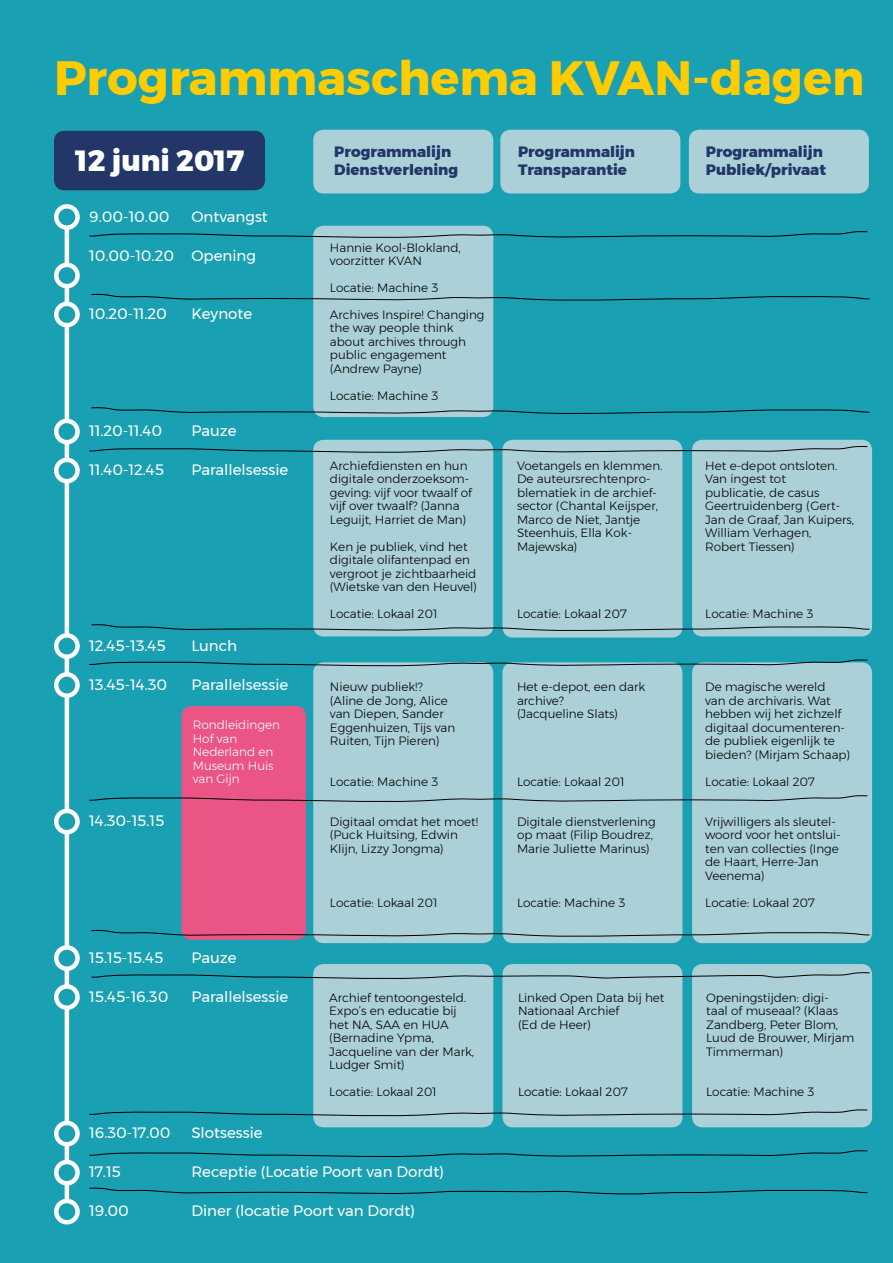
<style>
.page{position:relative;width:893px;height:1263px;background:#1aa0b3}
.page>*{position:absolute;margin:0;border:0;box-sizing:border-box;transform-origin:0 0}
.t1{font:700 48px "Montserrat";color:#fc0}
.t2{font:800 29.1px "Montserrat";color:#fff}
.t3{font:15px "Montserrat";color:#fff}
.t4{font:800 15px/18px "Montserrat";color:#223668}
.t5{font:300 12px/13.5px "Montserrat";color:#000}
.t6{font:300 12px/13.5px "Montserrat";color:#fff}
</style>
<div class="page">
<div style="left:181px;top:706px;width:125px;height:234px;background:#ea5585;border-radius:10px"></div>
<div style="left:313px;top:226px;width:180px;height:191px;background:#acd0d8;border-radius:10px"></div>
<div style="left:313px;top:130px;width:180px;height:63px;background:#acd0d8;border-radius:10px"></div>
<div style="left:500px;top:130px;width:180px;height:63px;background:#acd0d8;border-radius:10px"></div>
<div style="left:689px;top:130px;width:180px;height:63px;background:#acd0d8;border-radius:10px"></div>
<div style="left:313px;top:440px;width:180px;height:196px;background:#acd0d8;border-radius:10px"></div>
<div style="left:313px;top:662px;width:180px;height:281px;background:#acd0d8;border-radius:10px"></div>
<div style="left:313px;top:964px;width:180px;height:163px;background:#acd0d8;border-radius:10px"></div>
<div style="left:502px;top:440px;width:180px;height:197px;background:#acd0d8;border-radius:10px"></div>
<div style="left:502px;top:662px;width:180px;height:281px;background:#acd0d8;border-radius:10px"></div>
<div style="left:502px;top:964px;width:180px;height:163px;background:#acd0d8;border-radius:10px"></div>
<div style="left:692px;top:964px;width:180px;height:163px;background:#acd0d8;border-radius:10px"></div>
<div style="left:692px;top:440px;width:180px;height:196px;background:#acd0d8;border-radius:10px"></div>
<div style="left:692px;top:662px;width:180px;height:281px;background:#acd0d8;border-radius:10px"></div>
<div style="left:54px;top:131px;width:211px;height:59px;background:#223668;border-radius:10px"></div>
<hr style="left:65px;top:227px;width:4px;height:982px;background:#fff">
<svg style="left:89px;top:231px;width:779px;height:8px"></svg>
<svg style="left:89px;top:446px;width:779px;height:8px"></svg>
<svg style="left:89px;top:659px;width:779px;height:8px"></svg>
<svg style="left:91px;top:972px;width:779px;height:8px"></svg>
<svg style="left:89px;top:1150px;width:779px;height:7px"></svg>
<svg style="left:89px;top:1109px;width:779px;height:8px"></svg>
<svg style="left:89px;top:795px;width:779px;height:8px"></svg>
<svg style="left:91px;top:293px;width:779px;height:9px"></svg>
<svg style="left:91px;top:407px;width:779px;height:8px"></svg>
<svg style="left:91px;top:929px;width:779px;height:9px"></svg>
<svg style="left:89px;top:1187px;width:779px;height:8px"></svg>
<svg style="left:91px;top:624px;width:779px;height:8px"></svg>
<svg style="left:56px;top:460px;width:22px;height:21px"></svg>
<div style="left:54px;top:458px;width:26px;height:25px;border:4px solid #fff;border-radius:50%"></div>
<svg style="left:56px;top:206px;width:22px;height:22px"></svg>
<div style="left:54px;top:204px;width:26px;height:26px;border:4px solid #fff;border-radius:50%"></div>
<svg style="left:56px;top:265px;width:22px;height:21px"></svg>
<div style="left:54px;top:263px;width:26px;height:25px;border:4px solid #fff;border-radius:50%"></div>
<svg style="left:56px;top:304px;width:22px;height:21px"></svg>
<div style="left:54px;top:302px;width:26px;height:25px;border:4px solid #fff;border-radius:50%"></div>
<svg style="left:56px;top:674px;width:22px;height:22px"></svg>
<div style="left:54px;top:672px;width:26px;height:26px;border:4px solid #fff;border-radius:50%"></div>
<svg style="left:56px;top:811px;width:22px;height:21px"></svg>
<div style="left:54px;top:809px;width:26px;height:25px;border:4px solid #fff;border-radius:50%"></div>
<svg style="left:56px;top:947px;width:22px;height:22px"></svg>
<div style="left:54px;top:945px;width:26px;height:26px;border:4px solid #fff;border-radius:50%"></div>
<svg style="left:56px;top:986px;width:22px;height:22px"></svg>
<div style="left:54px;top:984px;width:26px;height:26px;border:4px solid #fff;border-radius:50%"></div>
<svg style="left:56px;top:635px;width:22px;height:22px"></svg>
<div style="left:54px;top:633px;width:26px;height:26px;border:4px solid #fff;border-radius:50%"></div>
<svg style="left:56px;top:421px;width:22px;height:21px"></svg>
<div style="left:54px;top:419px;width:26px;height:25px;border:4px solid #fff;border-radius:50%"></div>
<svg style="left:56px;top:1162px;width:22px;height:21px"></svg>
<div style="left:54px;top:1160px;width:26px;height:25px;border:4px solid #fff;border-radius:50%"></div>
<svg style="left:56px;top:1201px;width:22px;height:21px"></svg>
<div style="left:54px;top:1199px;width:26px;height:25px;border:4px solid #fff;border-radius:50%"></div>
<svg style="left:56px;top:1123px;width:22px;height:21px"></svg>
<div style="left:54px;top:1121px;width:26px;height:25px;border:4px solid #fff;border-radius:50%"></div>
<h1 class="t1" style="left:54px;top:40px;width:812px">Programmaschema KVAN-dagen</h1>
<h2 class="t2" style="left:76px;top:137px;width:170px">12 juni 2017</h2>
<p class="t4" style="left:334px;top:143px;width:125px">Programmalijn<br>Dienstverlening</p>
<p class="t3" style="left:89px;top:205px;width:82px">9.00-10.00</p>
<p class="t3" style="left:191px;top:205px;width:78px">Ontvangst</p>
<p class="t3" style="left:89px;top:244px;width:168px">10.00-10.20 Opening</p>
<p class="t3" style="left:89px;top:302px;width:79px">10.20-11.20</p>
<p class="t3" style="left:191px;top:302px;width:62px">Keynote</p>
<p class="t3" style="left:89px;top:419px;width:74px">11.20-11.40</p>
<p class="t3" style="left:191px;top:419px;width:47px">Pauze</p>
<p class="t3" style="left:89px;top:458px;width:76px">11.40-12.45</p>
<p class="t3" style="left:191px;top:458px;width:98px">Parallelsessie</p>
<p class="t3" style="left:89px;top:634px;width:78px">12.45-13.45</p>
<p class="t3" style="left:191px;top:634px;width:47px">Lunch</p>
<p class="t3" style="left:89px;top:673px;width:79px">13.45-14.30</p>
<p class="t3" style="left:191px;top:673px;width:98px">Parallelsessie</p>
<p class="t3" style="left:89px;top:809px;width:77px">14.30-15.15</p>
<p class="t6" style="left:193px;top:718px;width:89px">Rondleidingen<br>Hof van<br>Nederland en<br>Museum Huis van Gijn</p>
<p class="t3" style="left:89px;top:946px;width:76px">15.15-15.45</p>
<p class="t3" style="left:191px;top:946px;width:47px">Pauze</p>
<p class="t3" style="left:89px;top:985px;width:81px">15.45-16.30</p>
<p class="t3" style="left:191px;top:985px;width:98px">Parallelsessie</p>
<p class="t5" style="left:330px;top:241px;width:132px">Hannie Kool-Blokland, voorzitter KVAN</p>
<p class="t5" style="left:330px;top:281px;width:110px">Locatie: Machine 3</p>
<p class="t5" style="left:330px;top:308px;width:156px">Archives Inspire! Changing the way people think about archives through public engagement (Andrew Payne)</p>
<p class="t5" style="left:330px;top:389px;width:110px">Locatie: Machine 3</p>
<p class="t5" style="left:330px;top:458px;width:144px">Archiefdiensten en hun digitale onderzoeksom&shy;geving: vijf voor twaalf of vijf over twaalf? (Janna<br>Leguijt, Harriet de Man)</p>
<p class="t5" style="left:330px;top:539px;width:148px">Ken je publiek, vind het digitale olifantenpad en vergroot je zichtbaarheid (Wietske van den Heuvel)</p>
<p class="t5" style="left:330px;top:607px;width:109px">Locatie: Lokaal 201</p>
<p class="t5" style="left:330px;top:680px;width:127px">Nieuw publiek!? (Aline de Jong, Alice van Diepen, Sander<br>Eggenhuizen, Tijs van<br>Ruiten, Tijn Pieren)</p>
<p class="t5" style="left:330px;top:774px;width:110px">Locatie: Machine 3</p>
<p class="t5" style="left:330px;top:814px;width:150px">Digitaal omdat het moet! (Puck Huitsing, Edwin<br>Klijn, Lizzy Jongma)</p>
<p class="t5" style="left:330px;top:895px;width:109px">Locatie: Lokaal 201</p>
<p class="t5" style="left:329px;top:991px;width:146px">Archief tentoongesteld.<br>Expo’s en educatie bij het NA, SAA en HUA (Bernadine Ypma,<br>Jacqueline van der Mark,<br>Ludger Smit)</p>
<p class="t5" style="left:329px;top:1085px;width:109px">Locatie: Lokaal 201</p>
<p class="t3" style="left:89px;top:1121px;width:83px">16.30-17.00</p>
<p class="t3" style="left:191px;top:1121px;width:73px">Slotsessie</p>
<p class="t3" style="left:89px;top:1160px;width:33px">17.15</p>
<p class="t3" style="left:191px;top:1160px;width:254px">Receptie (Locatie Poort van Dordt)</p>
<p class="t3" style="left:89px;top:1199px;width:41px">19.00</p>
<p class="t3" style="left:191px;top:1199px;width:225px">Diner (locatie Poort van Dordt)</p>
<p class="t4" style="left:518px;top:143px;width:118px">Programmalijn<br>Transparantie</p>
<p class="t4" style="left:706px;top:143px;width:122px">Programmalijn<br>Publiek/privaat</p>
<p class="t5" style="left:517px;top:458px;width:147px">Voetangels en klemmen.<br>De auteursrechtenpro&shy;blematiek in de archief&shy;sector (Chantal Keijsper,<br>Marco de Niet, Jantje<br>Steenhuis, Ella Kok-<br>Majewska)</p>
<p class="t5" style="left:517px;top:607px;width:111px">Locatie: Lokaal 207</p>
<p class="t5" style="left:517px;top:680px;width:130px">Het e-depot, een dark archive?<br>(Jacqueline Slats)</p>
<p class="t5" style="left:517px;top:774px;width:109px">Locatie: Lokaal 201</p>
<p class="t5" style="left:517px;top:814px;width:140px">Digitale dienstverlening op maat (Filip Boudrez,<br>Marie Juliette Marinus)</p>
<p class="t5" style="left:517px;top:895px;width:110px">Locatie: Machine 3</p>
<p class="t5" style="left:518px;top:991px;width:148px">Linked Open Data bij het<br>Nationaal Archief<br>(Ed de Heer)</p>
<p class="t5" style="left:518px;top:1085px;width:111px">Locatie: Lokaal 207</p>
<p class="t5" style="left:705px;top:458px;width:150px">Het e-depot ontsloten.<br>Van ingest tot<br>publicatie, de casus<br>Geertruidenberg (Gert-<br>Jan de Graaf, Jan Kuipers,<br>William Verhagen,<br>Robert Tiessen)</p>
<p class="t5" style="left:705px;top:607px;width:110px">Locatie: Machine 3</p>
<p class="t5" style="left:705px;top:680px;width:147px">De magische wereld<br>van de archivaris. Wat hebben wij het zichzelf digitaal documenteren&shy;de publiek eigenlijk te bieden? (Mirjam Schaap)</p>
<p class="t5" style="left:705px;top:774px;width:111px">Locatie: Lokaal 207</p>
<p class="t5" style="left:705px;top:814px;width:137px">Vrijwilligers als sleutel&shy;woord voor het ontslui&shy;ten van collecties (Inge de Haart, Herre-Jan<br>Veenema)</p>
<p class="t5" style="left:705px;top:895px;width:111px">Locatie: Lokaal 207</p>
<p class="t5" style="left:706px;top:991px;width:150px">Openingstijden: digi-<br>taal of museaal? (Klaas<br>Zandberg, Peter Blom,<br>Luud de Brouwer, Mirjam<br>Timmerman)</p>
<p class="t5" style="left:706px;top:1085px;width:110px">Locatie: Machine 3</p>
</div>
